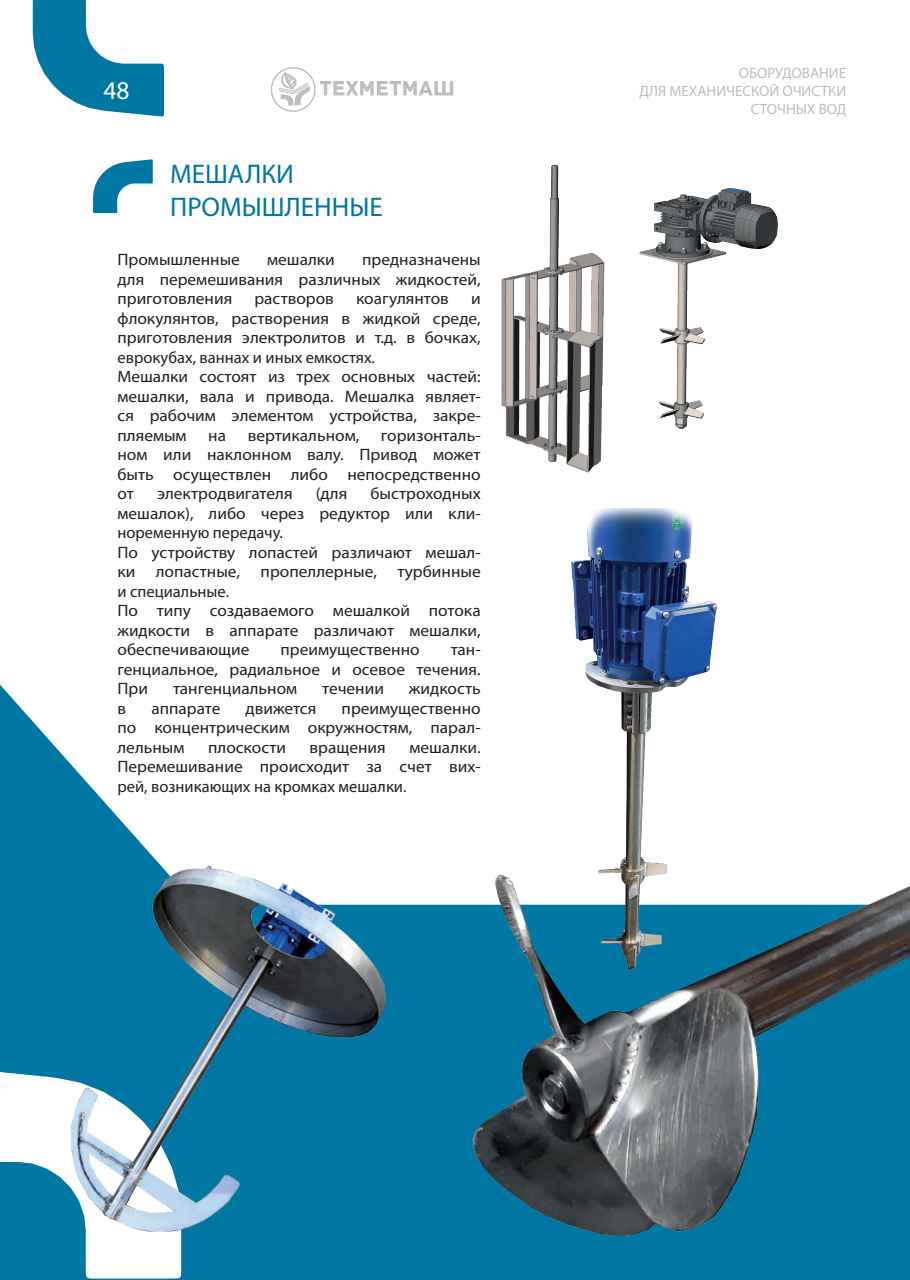
<style>
.page{position:relative;width:910px;height:1280px;background:#fff}
.page>*{position:absolute;margin:0;border:0;box-sizing:border-box;transform-origin:0 0}
.Заголовки{font:27px "Myriad Pro";color:#0076a3}
.t1{font:25.5px "Myriad Pro";color:#fff}
.Основной_текст{font:16.5px/19.5px "Myriad Pro";color:#231f20;text-align:justify;scale:1.05 1}
.t2{font:15px/18px "Myriad Pro";color:#bcbdc0;text-align:right}
</style>
<div class="page">
<svg style="left:33px;top:0;width:131px;height:117px"></svg>
<svg style="left:271px;top:67px;width:182px;height:45px"></svg>
<svg style="left:0;top:685px;width:910px;height:595px"></svg>
<svg style="left:93px;top:159px;width:60px;height:54px"></svg>
<img style="left:501px;top:164px;width:277px;height:309px">
<img style="left:572px;top:508px;width:153px;height:341px">
<img style="left:457px;top:849px;width:453px;height:405px">
<svg style="left:0;top:1067px;width:181px;height:211px"></svg>
<img style="left:64px;top:855px;width:327px;height:393px">
<h2 class="t1" style="left:103px;top:74px;width:28px">48</h2>
<p class="Заголовки" style="left:170px;top:158px;width:125px">МЕШАЛКИ</p>
<p class="Заголовки" style="left:170px;top:190px;width:214px">ПРОМЫШЛЕННЫЕ</p>
<p class="Основной_текст" style="left:117px;top:250px;width:118px">Промышленные</p>
<p class="Основной_текст" style="left:267px;top:250px;width:66px">мешалки</p>
<p class="Основной_текст" style="left:117px;top:250px;width:347px;text-indent:245px">предназначены для перемешивания различных жидкостей, приготовления</p>
<p class="Основной_текст" style="left:254px;top:289px;width:77px">растворов</p>
<p class="Основной_текст" style="left:356px;top:289px;width:90px">коагулянтов</p>
<p class="Основной_текст" style="left:117px;top:289px;width:347px;text-indent:354px">и флокулянтов, растворения в жидкой среде, приготовления электролитов и т.д. в бочках, еврокубах, ваннах и иных емкостях.</p>
<p class="Основной_текст" style="left:117px;top:367px;width:347px">Мешалки состоят из трех основных частей: мешалки, вала и привода. Мешалка являет&shy;ся рабочим элементом устройства, закре&shy;пляемым</p>
<p class="Основной_текст" style="left:117px;top:425px;width:347px;text-indent:263px">горизонталь&shy;ном или наклонном валу. Привод может быть осуществлен либо непосредственно от</p>
<p class="Основной_текст" style="left:208px;top:425px;width:18px">на</p>
<p class="Основной_текст" style="left:248px;top:425px;width:108px">вертикальном,</p>
<p class="Основной_текст" style="left:117px;top:484px;width:347px;text-indent:253px">быстроходных мешалок), либо через редуктор или кли&shy;ноременную передачу.</p>
<p class="Основной_текст" style="left:117px;top:542px;width:347px">По устройству лопастей различают мешал&shy;ки лопастные, пропеллерные, турбинные и специальные.</p>
<p class="Основной_текст" style="left:117px;top:601px;width:347px">По типу создаваемого мешалкой потока жидкости в аппарате различают мешалки, обеспечивающие</p>
<p class="Основной_текст" style="left:157px;top:484px;width:131px">электродвигателя</p>
<p class="Основной_текст" style="left:316px;top:484px;width:32px">(для</p>
<p class="Основной_текст" style="left:117px;top:640px;width:347px;text-indent:333px">тан&shy;генциальное, радиальное и осевое течения.<br>При</p>
<p class="Основной_текст" style="left:281px;top:640px;width:134px">преимущественно</p>
<p class="Основной_текст" style="left:173px;top:679px;width:120px">тангенциальном</p>
<p class="Основной_текст" style="left:322px;top:679px;width:60px">течении</p>
<p class="Основной_текст" style="left:409px;top:679px;width:70px">жидкость</p>
<p class="Основной_текст" style="left:117px;top:698px;width:347px;text-indent:224px">преимущественно по концентрическим окружностям, парал&shy;лельным</p>
<p class="Основной_текст" style="left:117px;top:698px;width:10px">в</p>
<p class="Основной_текст" style="left:151px;top:698px;width:67px">аппарате</p>
<p class="Основной_текст" style="left:246px;top:698px;width:69px">движется</p>
<p class="Основной_текст" style="left:117px;top:737px;width:347px;text-indent:292px">мешалки.<br>Перемешивание происходит за счет вих&shy;рей, возникающих на кромках мешалки.</p>
<p class="Основной_текст" style="left:208px;top:737px;width:76px">плоскости</p>
<p class="Основной_текст" style="left:310px;top:737px;width:74px">вращения</p>
<p class="t2" style="left:640px;top:64px;width:208px">ОБОРУДОВАНИЕ<br>ДЛЯ МЕХАНИЧЕСКОЙ ОЧИСТКИ<br>СТОЧНЫХ ВОД</p>
</div>
